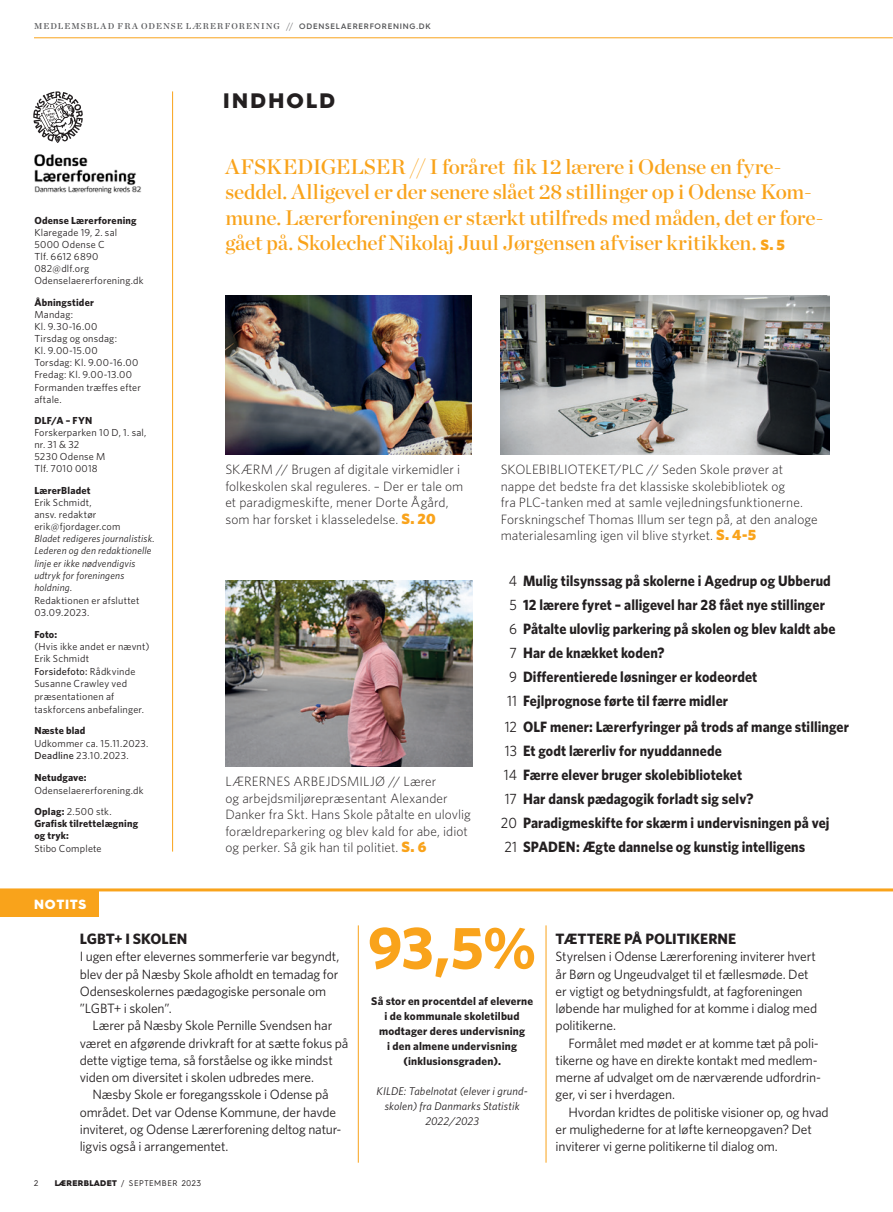
<style>
.page{position:relative;width:893px;height:1212px;background:#fff}
.page>*{position:absolute;margin:0;border:0;box-sizing:border-box;transform-origin:0 0}
.t1{font:700 60px "Whitney";color:#f9a31b}
.t2{font:21px/25.2px "Chronicle Display Semi";letter-spacing:-.01em;color:#f9a31b}
.t3{font:900 21px "Hurme Geometric Sans 3";letter-spacing:.11em;color:#231f20}
.t4{font:700 15px/24px "Whitney";letter-spacing:.005em;color:#231f20;scale:.93 1}
.t5{font:700 15px "Whitney";letter-spacing:.005em;color:#231f20}
.t6{font:13.5px/17.2px "Whitney";letter-spacing:-.01em;color:#231f20}
.t7{font:300 13.5px/16.5px "Whitney";letter-spacing:.005em;color:#231f20}
.t8{font:900 13.35px "Hurme Geometric Sans 3";letter-spacing:.07em;color:#fff}
.t9{font:700 11.25px/15px "Whitney";letter-spacing:.015em;color:#231f20;text-align:center}
.t10{font:italic 11.25px/15px "Whitney";letter-spacing:.015em;color:#231f20;text-align:center}
.t11{font:10.2px/12.1px "Whitney";letter-spacing:.02em;color:#231f20}
.t12{font:italic 10.2px/12.1px "Whitney";letter-spacing:.015em;color:#231f20}
.t13{font:700 10.2px/12.1px "Whitney";letter-spacing:.02em;color:#231f20}
.t14{font:8.7px "Chronicle Deck Semi";letter-spacing:.125em;color:#57585a}
.t15{font:8.25px "Hurme Geometric Sans 3";letter-spacing:.07em;color:#231f20}
.s1{font-family:"Chronicle Deck";font-weight:700}
.s2{font-family:"Hurme Geometric Sans 3";font-weight:600;font-size:7.95px}
.s3{font-weight:500}
.s4{font-weight:700}
.s5{font-family:"Whitney";font-weight:900;font-size:15px}
.s6{font-weight:900;font-size:15px;color:#f9a31b}
.s7{font-weight:400}
.s8{font-weight:900}
</style>
<div class="page">
<hr style="left:34px;top:37px;width:859px;height:1px;background:#f9a31b">
<hr style="left:172px;top:91px;width:1px;height:760px;background:#f9a31b">
<svg style="left:33px;top:91px;width:50px;height:52px"></svg>
<img style="left:34px;top:154px;width:107px;height:40px">
<hr style="left:0;top:888px;width:893px;height:3px;background:#f9a31b">
<div style="left:0;top:890px;width:99px;height:26px;background:#f9a31b"></div>
<hr style="left:358px;top:925px;width:1px;height:238px;background:#f9a31b">
<hr style="left:546px;top:925px;width:1px;height:238px;background:#f9a31b">
<img style="left:225px;top:296px;width:246px;height:159px">
<img style="left:501px;top:296px;width:328px;height:159px">
<img style="left:225px;top:581px;width:247px;height:186px">
<p class="t14" style="left:34px;top:19px;width:398px">MEDLEMSBLAD FRA ODENSE LÆRERFORENING <span class="s1">//</span> <span class="s2">ODENSELAERERFORENING.DK</span></p>
<p class="t13" style="left:34px;top:214px;width:104px">Odense Lærerforening</p>
<p class="t11" style="left:34px;top:226px;width:111px">Klaregade 19, 2. sal<br>5000 Odense C<br>Tlf. 6612 6890<br>082@dlf.org<br>Odenselaererforening.dk</p>
<p class="t13" style="left:34px;top:296px;width:61px">Åbningstider</p>
<p class="t11" style="left:34px;top:308px;width:108px">Mandag:<br>Kl. 9.30-16.00<br>Tirsdag og onsdag:<br>Kl. 9.00-15.00<br>Torsdag: Kl. 9.00-16.00<br>Fredag: Kl. 9.00-13.00<br>Formanden træffes efter aftale.</p>
<p class="t13" style="left:34px;top:414px;width:59px">DLF/A – FYN</p>
<p class="t11" style="left:34px;top:426px;width:114px">Forskerparken 10 D, 1. sal, nr. 31 &amp; 32<br>5230 Odense M<br>Tlf. 7010 0018</p>
<p class="t13" style="left:34px;top:484px;width:58px">LærerBladet</p>
<p class="t11" style="left:34px;top:496px;width:88px">Erik Schmidt,<br>ansv. redaktør erik@fjordager.com</p>
<p class="t12" style="left:34px;top:532px;width:122px">Bladet redigeres journalistisk.<br>Lederen og den redaktionelle linje er ikke nødvendigvis udtryk for foreningens holdning.</p>
<p class="t11" style="left:34px;top:593px;width:107px;line-height:12.8px">Redaktionen er afsluttet<br>03.09.2023.</p>
<p class="t13" style="left:34px;top:628px;width:24px">Foto:</p>
<p class="t11" style="left:34px;top:639px;width:117px;line-height:12.6px">(Hvis ikke andet er nævnt)<br>Erik Schmidt<br><span class="s3">Forsidefoto:</span> Rådkvinde<br>Susanne Crawley ved præsentationen af taskforcens anbefalinger.</p>
<p class="t13" style="left:34px;top:724px;width:53px">Næste blad</p>
<p class="t11" style="left:34px;top:736px;width:116px;line-height:12.8px">Udkommer ca. 15.11.2023.<br><span class="s3">Deadline</span> 23.10.2023.</p>
<p class="t13" style="left:34px;top:771px;width:54px">Netudgave:</p>
<p class="t11" style="left:34px;top:779px;width:111px;line-height:21.1px">Odenselaererforening.dk<br><span class="s4">Oplag:</span> 2.500 stk.</p>
<p class="t13" style="left:34px;top:817px;width:105px">Grafisk tilrettelægning og tryk:</p>
<p class="t11" style="left:34px;top:842px;width:69px">Stibo Complete</p>
<p class="t8" style="left:34px;top:895px;width:54px">NOTITS</p>
<h2 class="t3" style="left:223px;top:86px;width:113px">INDHOLD</h2>
<p class="t2" style="left:225px;top:153px;width:599px">AFSKEDIGELSER // I foråret fik 12 lærere i Odense en fyre&shy;seddel. Alligevel er der senere slået 28 stillinger op i Odense Kom&shy;mune. Lærerforeningen er stærkt utilfreds med måden, det er fore&shy;gået på. Skolechef Nikolaj Juul Jørgensen afviser kritikken. <span class="s5">S. 5</span></p>
<p class="t7" style="left:225px;top:461px;width:239px">SKÆRM // Brugen af digitale virkemidler i folkeskolen skal reguleres. – Der er tale om et paradigmeskifte, mener Dorte Ågård, som har forsket i klasseledelse. <span class="s6">S. 20</span></p>
<p class="t7" style="left:225px;top:773px;width:247px">LÆRERNES ARBEJDSMILJØ // Lærer<br>og arbejdsmiljørepræsentant Alexander Danker fra Skt. Hans Skole påtalte en ulovlig forældreparkering og blev kald for abe, idiot og perker. Så gik han til politiet. <span class="s6">S. 6</span></p>
<p class="t7" style="left:501px;top:461px;width:319px">SKOLEBIBLIOTEKET/PLC // Seden Skole prøver at nappe det bedste fra det klassiske skolebibliotek og<br>fra PLC-tanken med at samle vejledningsfunktionerne.<br>Forskningschef Thomas Illum ser tegn på, at den analoge materialesamling igen vil blive styrket. <span class="s6">S. 4-5</span></p>
<p class="t4" style="left:507px;top:569px;width:355px"><span class="s7">4</span> Mulig tilsynssag på skolerne i Agedrup og Ubberud <span class="s7">5</span> 12 lærere fyret – alligevel har 28 fået nye stillinger<br><span class="s7">6</span> Påtalte ulovlig parkering på skolen og blev kaldt abe <span class="s7">7</span> Har de knækket koden?<br><span class="s7">9</span> Differentierede løsninger er kodeordet<br><span class="s7">11</span> Fejlprognose førte til færre midler</p>
<p class="t4" style="left:501px;top:714px;width:376px"><span class="s7">12</span> OLF mener: Lærerfyringer på trods af mange stillinger <span class="s7">13</span> Et godt lærerliv for nyuddannede<br><span class="s7">14</span> Færre elever bruger skolebiblioteket<br><span class="s7">17</span> Har dansk pædagogik forladt sig selv?<br><span class="s7">20</span> Paradigmeskifte for skærm i undervisningen på vej<br><span class="s7">21</span> SPADEN: Ægte dannelse og kunstig intelligens</p>
<p class="t5" style="left:80px;top:929px;width:109px">LGBT+ I SKOLEN</p>
<p class="t6" style="left:80px;top:948px;width:261px">I ugen efter elevernes sommerferie var begyndt, blev der på Næsby Skole afholdt en temadag for Odenseskolernes pædagogiske personale om ”LGBT+ i skolen”.</p>
<p class="t6" style="left:80px;top:1017px;width:270px;text-indent:13px">Lærer på Næsby Skole Pernille Svendsen har været en afgørende drivkraft for at sætte fokus på dette vigtige tema, så forståelse og ikke mindst viden om diversitet i skolen udbredes mere.</p>
<p class="t6" style="left:80px;top:1086px;width:263px;text-indent:13px">Næsby Skole er foregangsskole i Odense på området. Det var Odense Kommune, der havde inviteret, og Odense Lærerforening deltog natur&shy;ligvis også i arrangementet.</p>
<p class="t15" style="left:34px;top:1177px;width:6px">2</p>
<p class="t15" style="left:55px;top:1177px;width:148px"><span class="s8">LÆRERBLADET</span> / SEPTEMBER 2023</p>
<h1 class="t1" style="left:368px;top:907px;width:170px">93,5%</h1>
<p class="t9" style="left:371px;top:993px;width:163px">Så stor en procentdel af eleverne i de kommunale skoletilbud modtager deres undervisning<br>i den almene undervisning (inklusionsgraden).</p>
<p class="t10" style="left:377px;top:1083px;width:153px">KILDE: Tabelnotat (elever i grund&shy;skolen) fra Danmarks Statistik<br>2022/2023</p>
<p class="t5" style="left:556px;top:929px;width:182px">TÆTTERE PÅ POLITIKERNE</p>
<p class="t6" style="left:556px;top:948px;width:263px">Styrelsen i Odense Lærerforening inviterer hvert år Børn og Ungeudvalget til et fællesmøde. Det er vigtigt og betydningsfuldt, at fagforeningen løbende har mulighed for at komme i dialog med politikerne.</p>
<p class="t6" style="left:556px;top:1034px;width:267px;text-indent:13px">Formålet med mødet er at komme tæt på poli&shy;tikerne og have en direkte kontakt med medlem&shy;merne af udvalget om de nærværende udfordrin&shy;ger, vi ser i hverdagen.</p>
<p class="t6" style="left:556px;top:1103px;width:275px;text-indent:13px">Hvordan kridtes de politiske visioner op, og hvad er mulighederne for at løfte kerneopgaven? Det inviterer vi gerne politikerne til dialog om.</p>
</div>
